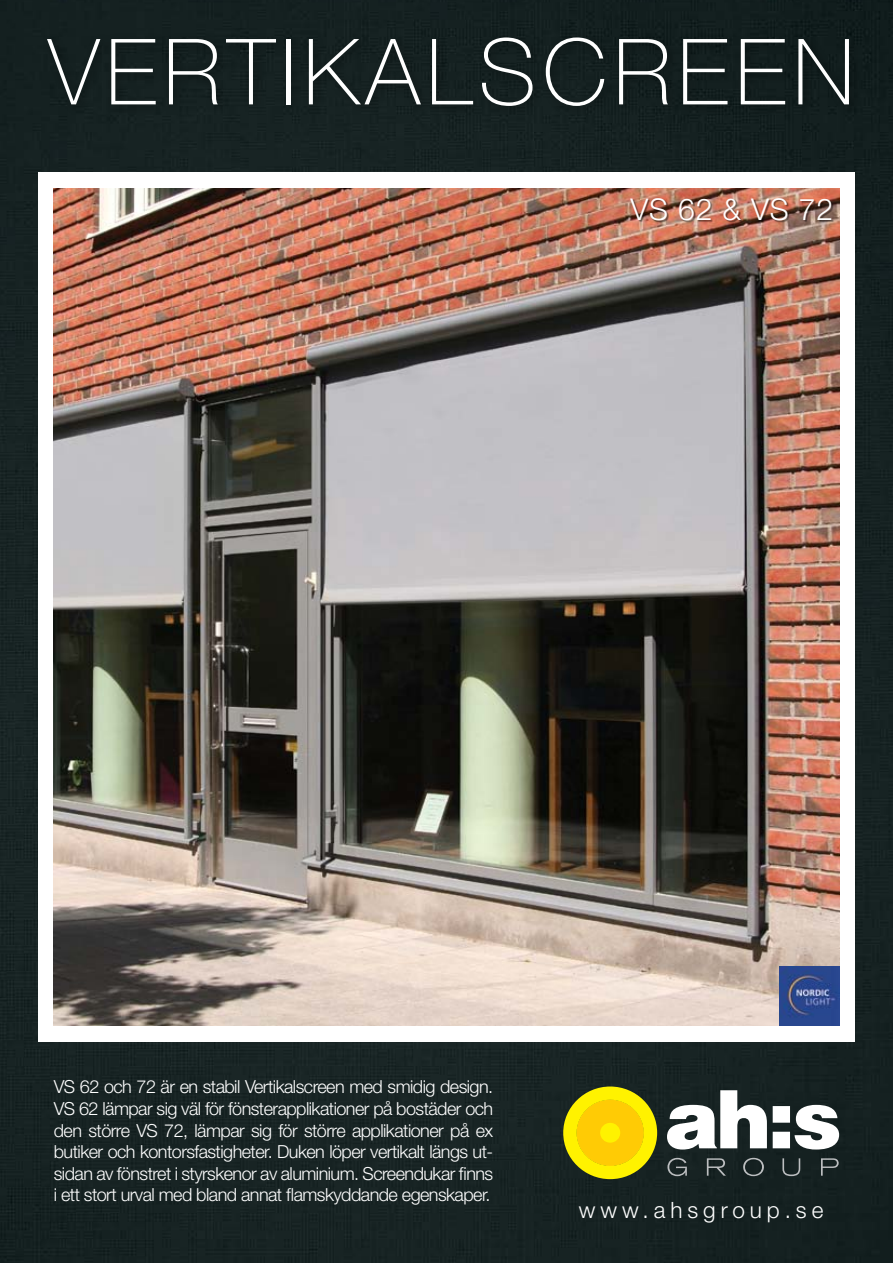
<style>
.page{position:relative;width:893px;height:1263px;background:#162222}
.page>*{position:absolute;margin:0;border:0;box-sizing:border-box;transform-origin:0 0}
.t1{font:100 91.5px "Helvetica Neue CE";letter-spacing:.07em;color:#fff}
.t2{font:300 30px "Helvetica Neue CE";letter-spacing:.03em;color:#fff}
.t3{font:300 22.5px "Helvetica Neue LT";letter-spacing:.22em;color:#fff}
.t4{font:300 18px/21.6px "Helvetica Neue CE";letter-spacing:-.03em;color:#fff;text-align:justify}
</style>
<div class="page">
<div style="left:38px;top:172px;width:817px;height:870px;background:#fff"></div>
<img style="left:54px;top:188px;width:785px;height:838px">
<div style="left:42px;top:31px;width:819px;height:87px;background:#131f1f"></div>
<div style="left:631px;top:199px;width:203px;height:24px;background:#000;opacity:.46"></div>
<svg style="left:563px;top:1086px;width:94px;height:93px;background:#c9b409"></svg>
<div style="left:600px;top:1123px;width:20px;height:20px;background:#fff200;border-radius:50%"></div>
<svg style="left:667px;top:1090px;width:100px;height:59px"></svg>
<svg style="left:667px;top:1158px;width:20px;height:18px"></svg>
<svg style="left:707px;top:1158px;width:19px;height:18px"></svg>
<svg style="left:743px;top:1158px;width:21px;height:18px"></svg>
<svg style="left:782px;top:1158px;width:18px;height:18px"></svg>
<svg style="left:821px;top:1158px;width:18px;height:18px"></svg>
<svg style="left:773px;top:1105px;width:66px;height:44px"></svg>
<img style="left:780px;top:966px;width:59px;height:60px">
<h1 class="t1" style="left:48px;top:19px;width:808px">VERTIKALSCREEN</h1>
<h2 class="t2" style="left:630px;top:191px;width:204px">VS 62 &amp; VS 72</h2>
<p class="t4" style="left:54px;top:1076px;width:441px">VS 62 och 72 är en stabil Vertikalscreen med smidig design.<br>VS 62 lämpar sig väl för fönsterapplikationer på bostäder och den större VS 72, lämpar sig för större applikationer på ex butiker och kontorsfastigheter. Duken löper vertikalt längs ut&shy;sidan av fönstret i styrskenor av aluminium. Screendukar finns i ett stort urval med bland annat flamskyddande egenskaper.</p>
<p class="t3" style="left:579px;top:1196px;width:246px">www.ahsgroup.se</p>
</div>
